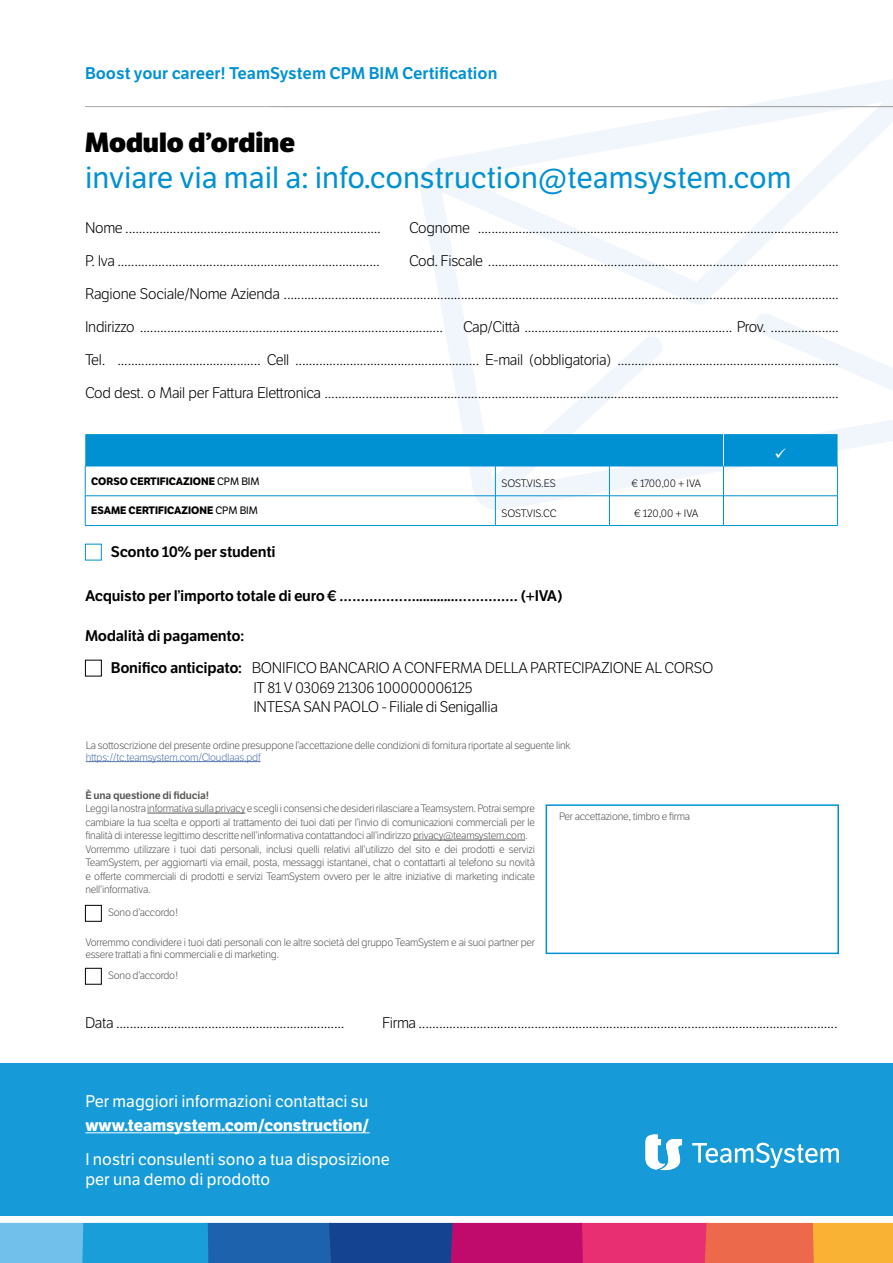
<style>
.page{position:relative;width:893px;height:1263px;background:#fff}
.page>*{position:absolute;margin:0;border:0;box-sizing:border-box;transform-origin:0 0}
.t1{font:30px "LFT Etica";color:#0091d3}
.t2{font:800 27px "LFT Etica";color:#000}
.t3{font:16.5px/19.5px "LFT Etica";color:#fff}
.t4{font:16.5px "LFT Etica SB";color:#0091d3}
.t5{font:700 16.5px "LFT Etica";color:#fff}
.t6{font:300 15px/19.5px "LFT Etica";letter-spacing:-.02em;color:#000}
.t7{font:15px "LFT Etica SB";letter-spacing:-.02em;color:#000}
.t8{font:300 10.5px/13.5px "LFT Etica";letter-spacing:-.02em;color:#575756}
.t9{font:700 10.5px "LFT Etica";color:#000}
.t10{font:300 10.5px "LFT Etica";color:#000}
.t11{font:300 10.5px "LFT Etica";letter-spacing:-.02em;color:#5576af}
.t12{font:10.5px "LFT Etica SB";letter-spacing:-.02em;color:#575756}
.s1{font-weight:400}
.s2{font-family:"LFT Etica SB";font-weight:400}
</style>
<div class="page">
<svg style="left:404px;top:79px;width:489px;height:446px"></svg>
<hr style="left:85px;top:106px;width:808px;height:1px;background:#a8a8a7">
<hr style="left:85px;top:466px;width:410px;height:1px;background:#0091d3">
<hr style="left:85px;top:466px;width:1px;height:30px;background:#0091d3">
<hr style="left:495px;top:466px;width:114px;height:1px;background:#0091d3">
<hr style="left:495px;top:466px;width:1px;height:30px;background:#0091d3">
<hr style="left:609px;top:466px;width:114px;height:1px;background:#0091d3">
<hr style="left:609px;top:466px;width:1px;height:30px;background:#0091d3">
<hr style="left:723px;top:466px;width:115px;height:1px;background:#0091d3">
<hr style="left:723px;top:466px;width:1px;height:30px;background:#0091d3">
<hr style="left:837px;top:466px;width:1px;height:30px;background:#0091d3">
<hr style="left:85px;top:495px;width:410px;height:1px;background:#0091d3">
<svg style="left:85px;top:496px;width:1px;height:29px"></svg>
<hr style="left:495px;top:495px;width:114px;height:1px;background:#0091d3">
<svg style="left:495px;top:496px;width:1px;height:29px"></svg>
<hr style="left:609px;top:495px;width:114px;height:1px;background:#0091d3">
<svg style="left:609px;top:496px;width:1px;height:29px"></svg>
<hr style="left:723px;top:495px;width:115px;height:1px;background:#0091d3">
<svg style="left:723px;top:496px;width:1px;height:29px"></svg>
<svg style="left:837px;top:496px;width:1px;height:29px"></svg>
<hr style="left:85px;top:525px;width:410px;height:1px;background:#0091d3">
<hr style="left:495px;top:525px;width:114px;height:1px;background:#0091d3">
<hr style="left:609px;top:525px;width:114px;height:1px;background:#0091d3">
<hr style="left:723px;top:525px;width:115px;height:1px;background:#0091d3">
<div style="left:85px;top:660px;width:17px;height:16px;border:1px solid #000"></div>
<div style="left:85px;top:544px;width:17px;height:16px;border:1px solid #0091d3"></div>
<hr style="left:147px;top:813px;width:98px;height:1px;background:#575756">
<hr style="left:413px;top:840px;width:112px;height:1px;background:#575756">
<hr style="left:86px;top:761px;width:175px;height:1px;background:#5576af">
<div style="left:85px;top:905px;width:17px;height:17px;border:1px solid #000"></div>
<div style="left:85px;top:968px;width:17px;height:16px;border:1px solid #000"></div>
<div style="left:546px;top:804px;width:293px;height:150px;border:2px solid #0091d3"></div>
<div style="left:0;top:1063px;width:893px;height:154px;background:#169bd8"></div>
<svg style="left:0;top:1223px;width:893px;height:40px;background:#83638d"></svg>
<hr style="left:85px;top:1132px;width:285px;height:1px;background:#fff">
<svg style="left:692px;top:1143px;width:147px;height:25px"></svg>
<svg style="left:645px;top:1134px;width:37px;height:36px"></svg>
<div style="left:85px;top:434px;width:752px;height:32px;background:#0091d3"></div>
<p class="t4" style="left:85px;top:63px;width:414px">Boost your career! TeamSystem CPM BIM Certification</p>
<h2 class="t2" style="left:85px;top:125px;width:211px">Modulo d’ordine</h2>
<h1 class="t1" style="left:85px;top:160px;width:708px">inviare via mail a: info.construction@teamsystem.com</h1>
<p class="t6" style="left:85px;top:218px;width:297px">Nome ...........................................................................</p>
<p class="t6" style="left:409px;top:218px;width:431px">Cognome ..........................................................................................................</p>
<p class="t6" style="left:85px;top:251px;width:296px">P. Iva .............................................................................</p>
<p class="t6" style="left:409px;top:251px;width:431px">Cod. Fiscale .......................................................................................................</p>
<p class="t6" style="left:85px;top:284px;width:755px">Ragione Sociale/Nome Azienda ...................................................................................................................................................................</p>
<p class="t6" style="left:85px;top:317px;width:360px">Indirizzo .........................................................................................</p>
<p class="t6" style="left:463px;top:317px;width:377px">Cap/Città ............................................................. Prov. ....................</p>
<p class="t6" style="left:85px;top:350px;width:755px">Tel. .......................................... Cell ...................................................... E-mail (obbligatoria) .................................................................</p>
<p class="t6" style="left:85px;top:383px;width:755px">Cod dest. o Mail per Fattura Elettronica .......................................................................................................................................................</p>
<p class="t9" style="left:91px;top:475px;width:170px">CORSO CERTIFICAZIONE <span class="s1">CPM BIM</span></p>
<p class="t10" style="left:501px;top:477px;width:56px">SOST.VIS.ES</p>
<p class="t10" style="left:632px;top:477px;width:71px">€ 1700,00 + IVA</p>
<p class="t9" style="left:91px;top:504px;width:168px">ESAME CERTIFICAZIONE <span class="s1">CPM BIM</span></p>
<p class="t10" style="left:501px;top:507px;width:57px">SOST.VIS.CC</p>
<p class="t10" style="left:634px;top:507px;width:66px">€ 120,00 + IVA</p>
<p class="t7" style="left:111px;top:543px;width:166px">Sconto 10% per studenti</p>
<p class="t7" style="left:85px;top:587px;width:479px">Acquisto per l’importo totale di euro € ………………...........…………… (+IVA)</p>
<p class="t7" style="left:85px;top:626px;width:161px">Modalità di pagamento:</p>
<p class="t6" style="left:253px;top:658px;width:462px;text-indent:-142px"><span class="s2">Bonifico anticipato:</span> BONIFICO BANCARIO A CONFERMA DELLA PARTECIPAZIONE AL CORSO<br>IT 81 V 03069 21306 100000006125<br>INTESA SAN PAOLO - Filiale di Senigallia</p>
<p class="t8" style="left:86px;top:738px;width:486px">La sottoscrizione del presente ordine presuppone l’accettazione delle condizioni di fornitura riportate al seguente link</p>
<p class="t11" style="left:86px;top:751px;width:176px">https://tc.teamsystem.com/CloudIaas.pdf</p>
<p class="t12" style="left:85px;top:788px;width:125px">È una questione di fiducia!</p>
<p class="t8" style="left:85px;top:802px;width:451px">Leggi la nostra informativa sulla privacy e scegli i consensi che desideri rilasciare a Teamsystem. Potrai sempre cambiare la tua scelta e opporti al trattamento dei tuoi dati per l’invio di comunicazioni commerciali per le finalità di interesse legittimo descritte nell’informativa contattandoci all’indirizzo privacy@teamsystem.com.<br>Vorremmo utilizzare i tuoi dati personali, inclusi quelli relativi all’utilizzo del sito e dei prodotti e servizi TeamSystem, per aggiornarti via email, posta, messaggi istantanei, chat o contattarti al telefono su novità e offerte commerciali di prodotti e servizi TeamSystem ovvero per le altre iniziative di marketing indicate nell’informativa.</p>
<p class="t8" style="left:108px;top:906px;width:72px">Sono d’accordo!</p>
<p class="t8" style="left:85px;top:936px;width:451px;line-height:12px">Vorremmo condividere i tuoi dati personali con le altre società del gruppo TeamSystem e ai suoi partner per essere trattati a fini commerciali e di marketing.</p>
<p class="t8" style="left:108px;top:969px;width:72px">Sono d’accordo!</p>
<p class="t8" style="left:559px;top:810px;width:133px">Per accettazione, timbro e firma</p>
<p class="t6" style="left:85px;top:1013px;width:261px">Data ...................................................................</p>
<p class="t6" style="left:382px;top:1013px;width:457px">Firma ...........................................................................................................................</p>
<p class="t3" style="left:85px;top:1091px;width:284px">Per maggiori informazioni contattaci su</p>
<p class="t5" style="left:85px;top:1115px;width:286px">www.teamsystem.com/construction/</p>
<p class="t3" style="left:85px;top:1150px;width:306px">I nostri consulenti sono a tua disposizione per una demo di prodotto</p>
</div>
